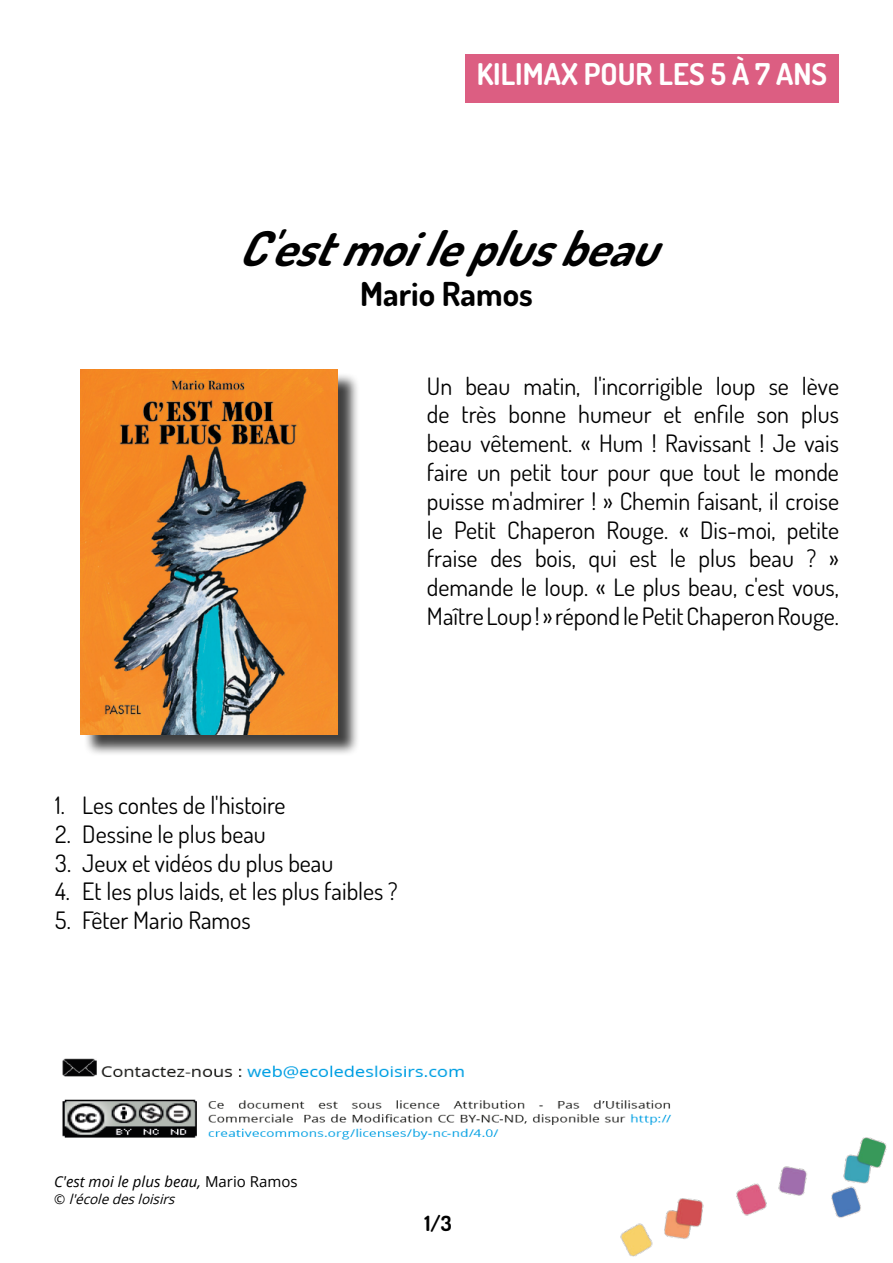
<style>
.page{position:relative;width:893px;height:1263px;background:#fff}
.page>*{position:absolute;margin:0;border:0;box-sizing:border-box;transform-origin:0 0}
.t1{font:italic 700 48px "Dosis";color:#000}
.t2{font:700 33px "Dosis";color:#000}
.t3{font:700 30px "Dosis";color:#fff}
.t4{font:24px/28.8px "Dosis";color:#000;text-align:justify}
.t5{font:700 21px "Dosis";color:#000}
.t6{font:italic 15px "Open Sans";color:#000}
.t7{font:italic 13.5px "Open Sans";color:#000}
.s1{font-style:normal}
</style>
<div class="page">
<div style="left:465px;top:54px;width:374px;height:49px;background:#dc5e82"></div>
<img style="left:620px;top:1137px;width:267px;height:120px">
<img style="left:62px;top:1058px;width:610px;height:83px">
<div style="left:84px;top:373px;width:276px;height:383px;background:#000;opacity:.75"></div>
<img style="left:81px;top:370px;width:257px;height:364px">
<p class="t3" style="left:477px;top:54px;width:352px">KILIMAX POUR LES 5 À 7 ANS</p>
<h1 class="t1" style="left:238px;top:218px;width:447px">C'estmoileplusbeau</h1>
<h2 class="t2" style="left:360px;top:272px;width:174px">Mario Ramos</h2>
<p class="t4" style="left:427px;top:371px;width:414px">Un beau matin, l'incorrigible loup se lève de très bonne humeur et enfile son plus beau vêtement. « Hum ! Ravissant ! Je vais faire un petit tour pour que tout le monde puisse m'admirer ! » Chemin faisant, il croise le Petit Chaperon Rouge. « Dis-moi, petite fraise des bois, qui est le plus beau ? » demande le loup. « Le plus beau, c'est vous, Maître Loup ! » répond le Petit Chaperon Rouge.</p>
<p class="t4" style="left:55px;top:790px;width:232px">1. Les contes de l'histoire</p>
<p class="t4" style="left:55px;top:819px;width:212px">2. Dessine le plus beau</p>
<p class="t4" style="left:55px;top:848px;width:280px">3. Jeux et vidéos du plus beau</p>
<p class="t4" style="left:55px;top:876px;width:344px">4. Et les plus laids, et les plus faibles ?</p>
<p class="t4" style="left:55px;top:905px;width:197px">5. Fêter Mario Ramos</p>
<p class="t6" style="left:54px;top:1171px;width:245px">C'est moi le plus beau, <span class="s1">Mario Ramos</span></p>
<p class="t7" style="left:54px;top:1189px;width:127px"><span class="s1">©</span> l'écoledesloisirs</p>
<p class="t5" style="left:425px;top:1209px;width:29px">1/3</p>
</div>
